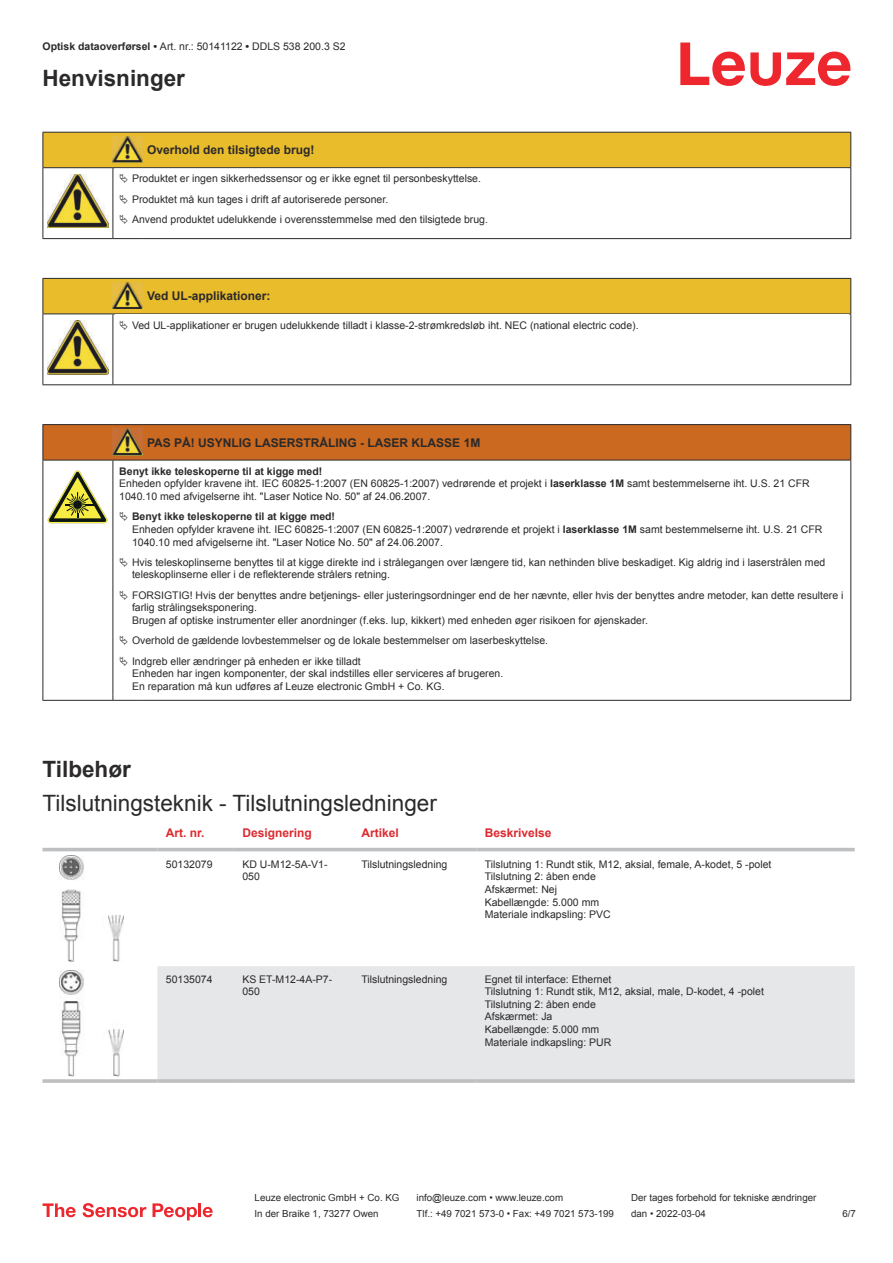
<style>
.page{position:relative;width:893px;height:1263px;background:#fff}
.page>*{position:absolute;margin:0;border:0;box-sizing:border-box;transform-origin:0 0}
.t1{font:22.5px "Arial";color:#2b292a}
.t2{font:700 22.5px "Arial";color:#2b292a}
.t3{font:700 12px "Arial";color:#2b292a}
.t4{font:700 12px "Arial";color:#db2a30}
.t5{font:10.5px/12.6px "Arial";color:#2b292a}
.t6{font:9.75px "Arial";color:#2b292a}
.s1{font-weight:700}
</style>
<div class="page">
<svg style="left:680px;top:43px;width:170px;height:43px"></svg>
<svg style="left:43px;top:847px;width:812px;height:9px"></svg>
<div style="left:157px;top:966px;width:698px;height:113px;background:#e6e7e9"></div>
<hr style="left:43px;top:848px;width:114px;height:3px;background:#bdbfc1">
<hr style="left:157px;top:848px;width:77px;height:3px;background:#bdbfc1">
<hr style="left:234px;top:848px;width:119px;height:3px;background:#bdbfc1">
<hr style="left:353px;top:848px;width:123px;height:3px;background:#bdbfc1">
<hr style="left:476px;top:848px;width:379px;height:3px;background:#bdbfc1">
<hr style="left:43px;top:1079px;width:114px;height:4px;background:#bdbfc1">
<hr style="left:157px;top:1079px;width:77px;height:4px;background:#c6c8ca">
<hr style="left:234px;top:1079px;width:119px;height:4px;background:#bdbfc1">
<hr style="left:353px;top:1079px;width:123px;height:4px;background:#bdbfc1">
<hr style="left:476px;top:1079px;width:379px;height:4px;background:#c6c8ca">
<img style="left:59px;top:856px;width:65px;height:106px">
<img style="left:59px;top:970px;width:65px;height:107px">
<svg style="left:43px;top:1203px;width:33px;height:14px"></svg>
<svg style="left:83px;top:1203px;width:63px;height:14px"></svg>
<svg style="left:153px;top:1203px;width:44px;height:17px"></svg>
<hr style="left:198px;top:1203px;width:3px;height:14px;background:#ed272d">
<svg style="left:203px;top:1207px;width:10px;height:10px"></svg>
<hr style="left:43px;top:238px;width:70px;height:1px;background:#2b292a">
<hr style="left:113px;top:238px;width:30px;height:1px;background:#2b292a">
<hr style="left:143px;top:238px;width:708px;height:1px;background:#2b292a">
<div style="left:44px;top:279px;width:806px;height:34px;background:#e8bc2a"></div>
<hr style="left:43px;top:278px;width:70px;height:1px;background:#2b292a">
<hr style="left:43px;top:279px;width:1px;height:34px;background:#2b292a">
<hr style="left:43px;top:313px;width:70px;height:1px;background:#2b292a">
<hr style="left:113px;top:278px;width:30px;height:1px;background:#2b292a">
<hr style="left:113px;top:313px;width:30px;height:1px;background:#2b292a">
<hr style="left:143px;top:278px;width:708px;height:1px;background:#2b292a">
<hr style="left:850px;top:279px;width:1px;height:34px;background:#2b292a">
<hr style="left:143px;top:313px;width:708px;height:1px;background:#2b292a">
<hr style="left:43px;top:314px;width:1px;height:66px;background:#2b292a">
<hr style="left:113px;top:314px;width:1px;height:66px;background:#2b292a">
<hr style="left:850px;top:314px;width:1px;height:66px;background:#2b292a">
<hr style="left:43px;top:384px;width:70px;height:1px;background:#2b292a">
<hr style="left:113px;top:384px;width:30px;height:1px;background:#2b292a">
<hr style="left:143px;top:384px;width:708px;height:1px;background:#2b292a">
<img style="left:113px;top:283px;width:30px;height:26px">
<img style="left:47px;top:320px;width:61px;height:54px">
<div style="left:44px;top:425px;width:806px;height:35px;background:#ca691f"></div>
<svg style="left:44px;top:461px;width:806px;height:239px"></svg>
<hr style="left:43px;top:424px;width:70px;height:1px;background:#2b292a">
<hr style="left:43px;top:425px;width:1px;height:35px;background:#2b292a">
<hr style="left:43px;top:460px;width:70px;height:1px;background:#2b292a">
<hr style="left:113px;top:424px;width:30px;height:1px;background:#2b292a">
<hr style="left:113px;top:460px;width:30px;height:1px;background:#2b292a">
<hr style="left:143px;top:424px;width:708px;height:1px;background:#2b292a">
<hr style="left:850px;top:425px;width:1px;height:35px;background:#2b292a">
<hr style="left:143px;top:460px;width:708px;height:1px;background:#2b292a">
<hr style="left:43px;top:460px;width:1px;height:236px;background:#2b292a">
<hr style="left:113px;top:460px;width:1px;height:236px;background:#2b292a">
<hr style="left:850px;top:460px;width:1px;height:236px;background:#2b292a">
<hr style="left:43px;top:700px;width:70px;height:1px;background:#2b292a">
<hr style="left:113px;top:700px;width:30px;height:1px;background:#2b292a">
<hr style="left:143px;top:700px;width:708px;height:1px;background:#2b292a">
<img style="left:113px;top:429px;width:30px;height:26px">
<svg style="left:47px;top:471px;width:60px;height:52px"></svg>
<svg style="left:115px;top:461px;width:734px;height:235px"></svg>
<svg style="left:43px;top:132px;width:808px;height:106px"></svg>
<svg style="left:120px;top:512px;width:8px;height:9px"></svg>
<svg style="left:120px;top:557px;width:8px;height:10px"></svg>
<svg style="left:120px;top:590px;width:8px;height:10px"></svg>
<svg style="left:120px;top:636px;width:8px;height:9px"></svg>
<svg style="left:120px;top:656px;width:8px;height:9px"></svg>
<p class="t5" style="left:43px;top:41px;width:305px"><span class="s1">Optisk dataoverførsel •</span> Art. nr.: 50141122 <span class="s1">•</span> DDLS 538 200.3 S2</p>
<h1 class="t2" style="left:43px;top:69px;width:144px">Henvisninger</h1>
<p class="t3" style="left:147px;top:145px;width:169px">Overhold den tilsigtede brug!</p>
<p class="t5" style="left:132px;top:170px;width:358px;line-height:20.2px">Produktet er ingen sikkerhedssensor og er ikke egnet til personbeskyttelse.<br>Produktet må kun tages i drift af autoriserede personer.<br>Anvend produktet udelukkende i overensstemmelse med den tilsigtede brug.</p>
<p class="t3" style="left:147px;top:291px;width:125px">Ved UL-applikationer:</p>
<p class="t5" style="left:132px;top:320px;width:508px">Ved UL-applikationer er brugen udelukkende tilladt i klasse-2-strømkredsløb iht. NEC (national electric code).</p>
<p class="t3" style="left:147px;top:437px;width:335px">PAS PÅ! USYNLIG LASERSTRÅLING - LASER KLASSE 1M</p>
<p class="t5" style="left:119px;top:466px;width:692px"><span class="s1">Benyt ikke teleskoperne til at kigge med!<br></span>Enheden opfylder kravene iht. IEC 60825-1:2007 (EN 60825-1:2007) vedrørende et projekt i <span class="s1">laserklasse 1M</span> samt bestemmelserne iht. U.S. 21 CFR<br>1040.10 med afvigelserne iht. "Laser Notice No. 50" af 24.06.2007.</p>
<p class="t5" style="left:132px;top:511px;width:692px"><span class="s1">Benyt ikke teleskoperne til at kigge med!<br></span>Enheden opfylder kravene iht. IEC 60825-1:2007 (EN 60825-1:2007) vedrørende et projekt i <span class="s1">laserklasse 1M</span> samt bestemmelserne iht. U.S. 21 CFR<br>1040.10 med afvigelserne iht. "Laser Notice No. 50" af 24.06.2007.</p>
<p class="t5" style="left:132px;top:557px;width:695px">Hvis teleskoplinserne benyttes til at kigge direkte ind i strålegangen over længere tid, kan nethinden blive beskadiget. Kig aldrig ind i laserstrålen med teleskoplinserne eller i de reflekterende strålers retning.</p>
<p class="t5" style="left:132px;top:590px;width:713px">FORSIGTIG! Hvis der benyttes andre betjenings- eller justeringsordninger end de her nævnte, eller hvis der benyttes andre metoder, kan dette resultere i farlig strålingseksponering.<br>Brugen af optiske instrumenter eller anordninger (f.eks. lup, kikkert) med enheden øger risikoen for øjenskader.</p>
<p class="t5" style="left:132px;top:631px;width:418px;line-height:20.2px">Overhold de gældende lovbestemmelser og de lokale bestemmelser om laserbeskyttelse.<br>Indgreb eller ændringer på enheden er ikke tilladt</p>
<p class="t5" style="left:132px;top:668px;width:373px">Enheden har ingen komponenter, der skal indstilles eller serviceres af brugeren.<br>En reparation må kun udføres af Leuze electronic GmbH + Co. KG.</p>
<h1 class="t2" style="left:43px;top:760px;width:90px">Tilbehør</h1>
<h1 class="t1" style="left:43px;top:794px;width:396px">Tilslutningsteknik - Tilslutningsledninger</h1>
<p class="t4" style="left:166px;top:828px;width:40px">Art. nr.</p>
<p class="t4" style="left:242px;top:828px;width:71px">Designering</p>
<p class="t4" style="left:361px;top:828px;width:39px">Artikel</p>
<p class="t4" style="left:485px;top:828px;width:68px">Beskrivelse</p>
<p class="t5" style="left:166px;top:859px;width:48px">50132079</p>
<p class="t5" style="left:242px;top:859px;width:87px">KD U-M12-5A-V1-<br>050</p>
<p class="t5" style="left:361px;top:859px;width:87px">Tilslutningsledning</p>
<p class="t5" style="left:485px;top:859px;width:288px">Tilslutning 1: Rundt stik, M12, aksial, female, A-kodet, 5 -polet<br>Tilslutning 2: åben ende<br>Afskærmet: Nej<br>Kabellængde: 5.000 mm<br>Materiale indkapsling: PVC</p>
<p class="t5" style="left:166px;top:973px;width:48px">50135074</p>
<p class="t5" style="left:242px;top:973px;width:91px">KS ET-M12-4A-P7-<br>050</p>
<p class="t5" style="left:361px;top:973px;width:87px">Tilslutningsledning</p>
<p class="t5" style="left:485px;top:973px;width:281px">Egnet til interface: Ethernet<br>Tilslutning 1: Rundt stik, M12, aksial, male, D-kodet, 4 -polet<br>Tilslutning 2: åben ende<br>Afskærmet: Ja<br>Kabellængde: 5.000 mm<br>Materiale indkapsling: PUR</p>
<p class="t6" style="left:255px;top:1194px;width:146px">Leuze electronic GmbH + Co. KG</p>
<p class="t6" style="left:417px;top:1194px;width:148px">info@leuze.com • www.leuze.com</p>
<p class="t6" style="left:631px;top:1194px;width:187px">Der tages forbehold for tekniske ændringer</p>
<p class="t6" style="left:255px;top:1210px;width:126px">In der Braike 1, 73277 Owen</p>
<p class="t6" style="left:417px;top:1210px;width:199px">Tlf.: +49 7021 573-0 • Fax: +49 7021 573-199</p>
<p class="t6" style="left:631px;top:1210px;width:76px">dan • 2022-03-04</p>
<p class="t6" style="left:842px;top:1210px;width:15px">6 /7</p>
</div>
